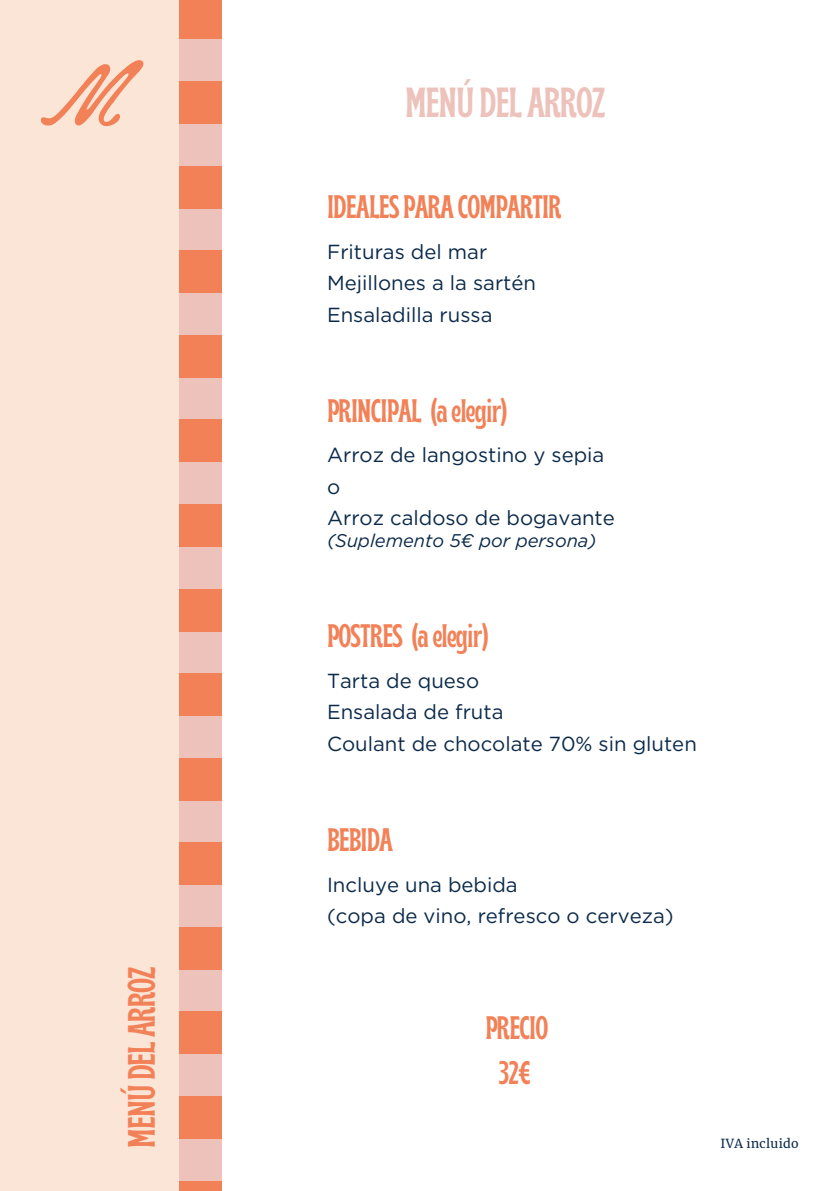
<style>
.page{position:relative;width:839px;height:1191px;background:#fff}
.page>*{position:absolute;margin:0;border:0;box-sizing:border-box;transform-origin:0 0}
.t1{font:700 condensed 42px "Brice";letter-spacing:-.025em;color:#ecc2ba}
.t2{font:700 condensed 38px "Brice";letter-spacing:-.025em;color:#f28157}
.t3{font:700 condensed 32.6px/44.6px "Brice";letter-spacing:-.025em;color:#f28157;text-align:center}
.t4{font:20.4px/31.6px "Gotham";color:#0b2a4a}
.t5{font:italic 18.4px "Gotham";color:#0b2a4a}
.t6{font:12.4px "Merriweather";letter-spacing:.025em;color:#0b2a4a}
</style>
<div class="page">
<div style="left:92px;top:1054px;width:130px;height:42px;background:#ecc2ba"></div>
<div style="left:92px;top:800px;width:130px;height:43px;background:#ecc2ba"></div>
<div style="left:92px;top:547px;width:130px;height:42px;background:#ecc2ba"></div>
<div style="left:92px;top:293px;width:130px;height:42px;background:#ecc2ba"></div>
<div style="left:92px;top:970px;width:130px;height:42px;background:#ecc2ba"></div>
<div style="left:92px;top:716px;width:130px;height:42px;background:#ecc2ba"></div>
<div style="left:92px;top:462px;width:130px;height:42px;background:#ecc2ba"></div>
<div style="left:92px;top:208px;width:130px;height:42px;background:#ecc2ba"></div>
<div style="left:92px;top:124px;width:130px;height:42px;background:#ecc2ba"></div>
<div style="left:92px;top:39px;width:130px;height:42px;background:#ecc2ba"></div>
<div style="left:92px;top:1139px;width:130px;height:42px;background:#ecc2ba"></div>
<div style="left:92px;top:885px;width:130px;height:42px;background:#ecc2ba"></div>
<div style="left:92px;top:631px;width:130px;height:42px;background:#ecc2ba"></div>
<div style="left:92px;top:377px;width:130px;height:43px;background:#ecc2ba"></div>
<div style="left:92px;top:1012px;width:130px;height:42px;background:#f28157"></div>
<div style="left:92px;top:758px;width:130px;height:42px;background:#f28157"></div>
<div style="left:92px;top:504px;width:130px;height:43px;background:#f28157"></div>
<div style="left:92px;top:250px;width:130px;height:43px;background:#f28157"></div>
<div style="left:92px;top:166px;width:130px;height:42px;background:#f28157"></div>
<div style="left:92px;top:81px;width:130px;height:43px;background:#f28157"></div>
<div style="left:92px;top:0;width:130px;height:39px;background:#f28157"></div>
<div style="left:92px;top:1096px;width:130px;height:43px;background:#f28157"></div>
<div style="left:92px;top:1181px;width:130px;height:10px;background:#f28157"></div>
<div style="left:92px;top:843px;width:130px;height:42px;background:#f28157"></div>
<div style="left:92px;top:589px;width:130px;height:42px;background:#f28157"></div>
<div style="left:92px;top:335px;width:130px;height:42px;background:#f28157"></div>
<div style="left:92px;top:927px;width:130px;height:43px;background:#f28157"></div>
<div style="left:92px;top:673px;width:130px;height:43px;background:#f28157"></div>
<div style="left:92px;top:420px;width:130px;height:42px;background:#f28157"></div>
<div style="left:0;top:0;width:178px;height:1191px;background:#fbe5d6"></div>
<svg style="left:41px;top:60px;width:102px;height:66px"></svg>
<h4 class="t2" style="left:126px;top:1148px;width:183px;rotate:-90deg">MENÚDELARROZ</h4>
<h2 class="t1" style="left:405px;top:86px;width:202px">MENÚ DEL ARROZ</h2>
<h4 class="t3" style="left:327px;top:188px;width:236px">IDEALESPARA COMPARTIR</h4>
<p class="t4" style="left:327px;top:236px;width:210px">Frituras del mar<br>Mejillones a la sartén<br>Ensaladilla russa</p>
<h3 class="t3" style="left:327px;top:391px;width:182px">PRINCIPAL (aelegir)</h3>
<h1 class="t4" style="left:327px;top:439px;width:289px">Arroz de langostino y sepia o<br>Arroz caldoso de bogavante</h1>
<h4 class="t5" style="left:327px;top:530px;width:271px">(Suplemento 5€ por persona)</h4>
<h4 class="t3" style="left:327px;top:617px;width:163px">POSTRES (aelegir)</h4>
<h1 class="t4" style="left:327px;top:664px;width:371px">Tarta de queso<br>Ensalada de fruta<br>Coulant de chocolate 70% sin gluten</h1>
<h4 class="t3" style="left:327px;top:821px;width:68px">BEBIDA</h4>
<h2 class="t4" style="left:327px;top:869px;width:348px">Incluye una bebida<br>(copa de vino, refresco o cerveza)</h2>
<h2 class="t3" style="left:485px;top:1009px;width:64px">PRECIO<br>32€</h2>
<h3 class="t6" style="left:720px;top:1136px;width:79px">IVA incluido</h3>
</div>
